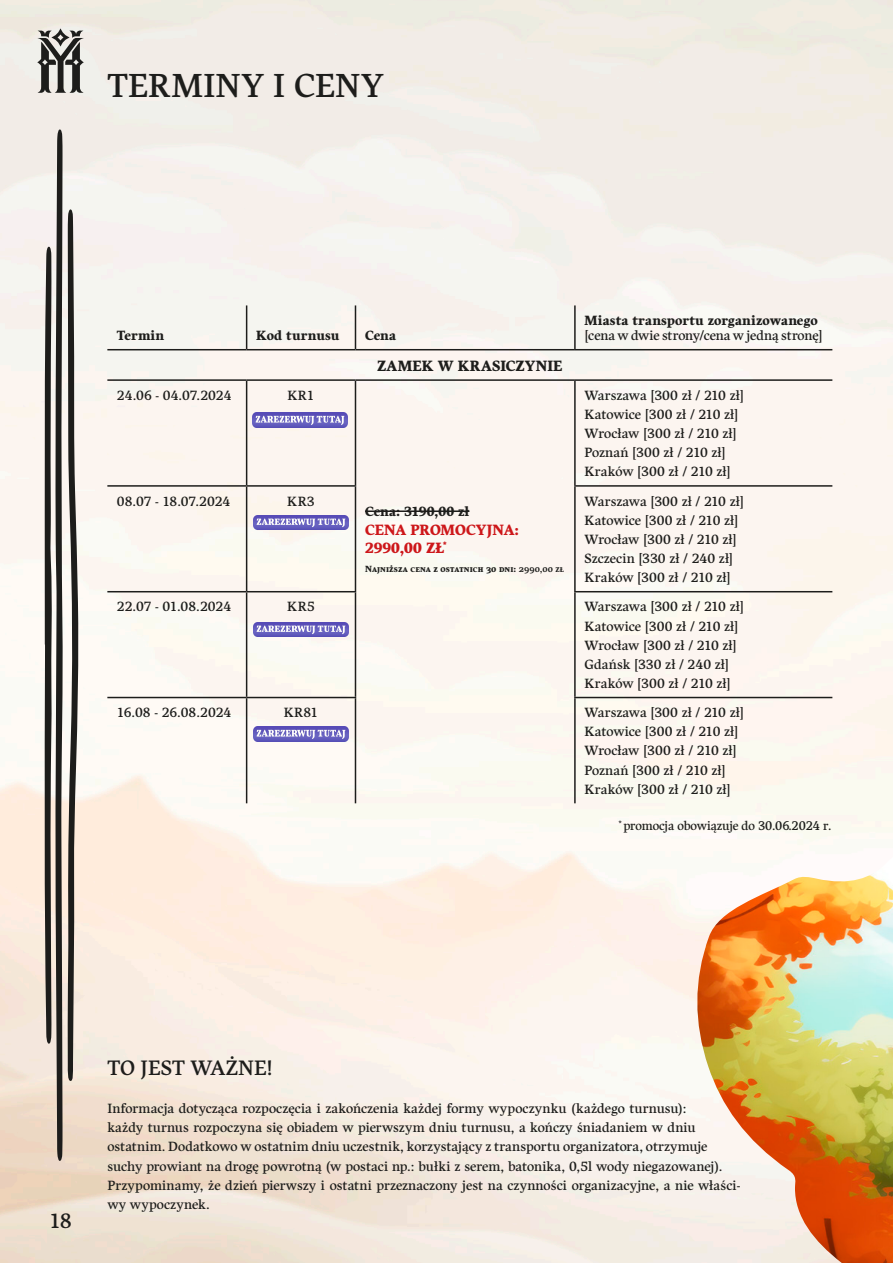
<style>
.page{position:relative;width:893px;height:1263px;background:#fff}
.page>*{position:absolute;margin:0;border:0;box-sizing:border-box;transform-origin:0 0}
.t1{font:33.45px "Harfang";letter-spacing:.005em;color:#1d1d1b}
.t2{font:21px "Harfang";color:#1d1d1b}
.t3{font:900 15px/18px "Harfang";color:#cd171a}
.t4{font:900 15px "Harfang";letter-spacing:.01em;color:#1d1d1b}
.t5{font:13.5px/19.2px "Harfang";letter-spacing:.005em;color:#1d1d1b}
.t6{font:900 13.5px "Harfang";letter-spacing:.015em;color:#1d1d1b}
.t7{font:12.75px "Harfang";letter-spacing:-.01em;color:#1d1d1b}
.t8{font:900 9px "Harfang";letter-spacing:.01em;color:#1d1d1b}
.s1{font-style:inherit}
.s2{font-weight:700}
</style>
<div class="page">
<img style="left:0;top:0;width:893px;height:1263px">
<svg style="left:37px;top:28px;width:47px;height:65px"></svg>
<svg style="left:44px;top:129px;width:35px;height:1032px"></svg>
<img style="left:693px;top:857px;width:200px;height:406px">
<hr style="left:246px;top:305px;width:1px;height:44px;background:#1d1d1b">
<hr style="left:355px;top:305px;width:1px;height:44px;background:#1d1d1b">
<hr style="left:574px;top:305px;width:2px;height:44px;background:#1d1d1b">
<hr style="left:107px;top:485px;width:140px;height:2px;background:#1d1d1b">
<hr style="left:247px;top:485px;width:109px;height:2px;background:#1d1d1b">
<hr style="left:246px;top:487px;width:1px;height:104px;background:#1d1d1b">
<hr style="left:355px;top:487px;width:1px;height:104px;background:#1d1d1b">
<hr style="left:574px;top:485px;width:258px;height:2px;background:#1d1d1b">
<hr style="left:574px;top:487px;width:2px;height:104px;background:#1d1d1b">
<hr style="left:107px;top:591px;width:140px;height:1px;background:#1d1d1b">
<hr style="left:247px;top:591px;width:109px;height:1px;background:#1d1d1b">
<hr style="left:574px;top:591px;width:258px;height:1px;background:#1d1d1b">
<hr style="left:107px;top:349px;width:140px;height:1px;background:#1d1d1b">
<hr style="left:247px;top:349px;width:108px;height:1px;background:#1d1d1b">
<hr style="left:355px;top:349px;width:220px;height:1px;background:#1d1d1b">
<hr style="left:575px;top:349px;width:257px;height:1px;background:#1d1d1b">
<hr style="left:107px;top:379px;width:140px;height:2px;background:#1d1d1b">
<hr style="left:247px;top:379px;width:108px;height:2px;background:#1d1d1b">
<hr style="left:246px;top:381px;width:1px;height:104px;background:#1d1d1b">
<hr style="left:355px;top:379px;width:220px;height:2px;background:#1d1d1b">
<hr style="left:355px;top:381px;width:1px;height:104px;background:#1d1d1b">
<hr style="left:575px;top:379px;width:257px;height:2px;background:#1d1d1b">
<hr style="left:574px;top:381px;width:2px;height:104px;background:#1d1d1b">
<hr style="left:107px;top:697px;width:140px;height:1px;background:#1d1d1b">
<hr style="left:247px;top:697px;width:109px;height:1px;background:#1d1d1b">
<hr style="left:246px;top:698px;width:1px;height:105px;background:#1d1d1b">
<hr style="left:355px;top:698px;width:1px;height:105px;background:#1d1d1b">
<hr style="left:574px;top:697px;width:258px;height:1px;background:#1d1d1b">
<hr style="left:574px;top:698px;width:2px;height:105px;background:#1d1d1b">
<hr style="left:246px;top:592px;width:1px;height:105px;background:#1d1d1b">
<hr style="left:355px;top:592px;width:1px;height:105px;background:#1d1d1b">
<hr style="left:574px;top:592px;width:2px;height:105px;background:#1d1d1b">
<hr style="left:365px;top:510px;width:104px;height:2px;background:#1d1d1b">
<img style="left:253px;top:622px;width:95px;height:15px">
<img style="left:252px;top:413px;width:96px;height:14px">
<img style="left:253px;top:727px;width:96px;height:14px">
<img style="left:254px;top:515px;width:95px;height:15px">
<h1 class="t1" style="left:107px;top:66px;width:278px">TERMINY I CENY</h1>
<p class="t6" style="left:117px;top:327px;width:49px">Termin</p>
<p class="t6" style="left:256px;top:327px;width:85px">Kod turnusu</p>
<p class="t6" style="left:365px;top:327px;width:33px">Cena</p>
<p class="t5" style="left:117px;top:386px;width:116px">24.06 - 04.07.2024</p>
<p class="t5" style="left:287px;top:386px;width:29px">KR1</p>
<p class="t4" style="left:377px;top:356px;width:187px">ZAMEK W KRASICZYNIE</p>
<p class="t6" style="left:584px;top:312px;width:235px">Miasta transportu zorganizowanego</p>
<p class="t5" style="left:584px;top:326px;width:240px">[cena w dwie strony/cena w jedną stronę]</p>
<p class="t5" style="left:584px;top:386px;width:161px">Warszawa [300 zł / 210 zł]<br>Katowice [300 zł / 210 zł]<br>Wrocław [300 zł / 210 zł]<br>Poznań [300 zł / 210 zł]<br>Kraków [300 zł / 210 zł]</p>
<p class="t5" style="left:117px;top:491px;width:115px">08.07 - 18.07.2024</p>
<p class="t5" style="left:287px;top:491px;width:29px">KR3</p>
<p class="t5" style="left:584px;top:491px;width:161px">Warszawa [300 zł / 210 zł]<br>Katowice [300 zł / 210 zł]<br>Wrocław [300 zł / 210 zł]<br>Szczecin [330 zł / 240 zł]<br>Kraków [300 zł / 210 zł]</p>
<p class="t5" style="left:117px;top:597px;width:116px">22.07 - 01.08.2024</p>
<p class="t5" style="left:287px;top:597px;width:29px">KR5</p>
<p class="t5" style="left:584px;top:597px;width:161px">Warszawa [300 zł / 210 zł]<br>Katowice [300 zł / 210 zł]<br>Wrocław [300 zł / 210 zł]<br>Gdańsk [330 zł / 240 zł]<br>Kraków [300 zł / 210 zł]</p>
<p class="t5" style="left:117px;top:703px;width:116px">16.08 - 26.08.2024</p>
<p class="t5" style="left:284px;top:703px;width:36px">KR81</p>
<p class="t5" style="left:584px;top:703px;width:161px">Warszawa [300 zł / 210 zł]<br>Katowice [300 zł / 210 zł]<br>Wrocław [300 zł / 210 zł]<br>Poznań [300 zł / 210 zł]<br>Kraków [300 zł / 210 zł]</p>
<p class="t7" style="left:619px;top:818px;width:214px"><sup>*</sup> promocja obowiązuje do 30.06.2024 r.</p>
<p class="t6" style="left:365px;top:503px;width:106px">Cena: 3190,00 zł</p>
<p class="t3" style="left:365px;top:521px;width:156px">CENA PROMOCYJNA:<br><span class="s1">2990,00 ZŁ</span><sup>*</sup></p>
<p class="t8" style="left:365px;top:563px;width:200px">Najniższa cena z ostatnich 30 dni: <span class="s2">2990,00 zł</span></p>
<h2 class="t2" style="left:49px;top:1208px;width:24px">18</h2>
<h2 class="t2" style="left:107px;top:1055px;width:167px">TO JEST WAŻNE!</h2>
<p class="t5" style="left:107px;top:1099px;width:635px">Informacja dotycząca rozpoczęcia i zakończenia każdej formy wypoczynku (każdego turnusu):<br>każdy turnus rozpoczyna się obiadem w pierwszym dniu turnusu, a kończy śniadaniem w dniu ostatnim. Dodatkowo w ostatnim dniu uczestnik, korzystający z transportu organizatora, otrzymuje suchy prowiant na drogę powrotną (w postaci np.: bułki z serem, batonika, 0,5l wody niegazowanej).<br>Przypominamy, że dzień pierwszy i ostatni przeznaczony jest na czynności organizacyjne, a nie właści&shy;wy wypoczynek.</p>
</div>
